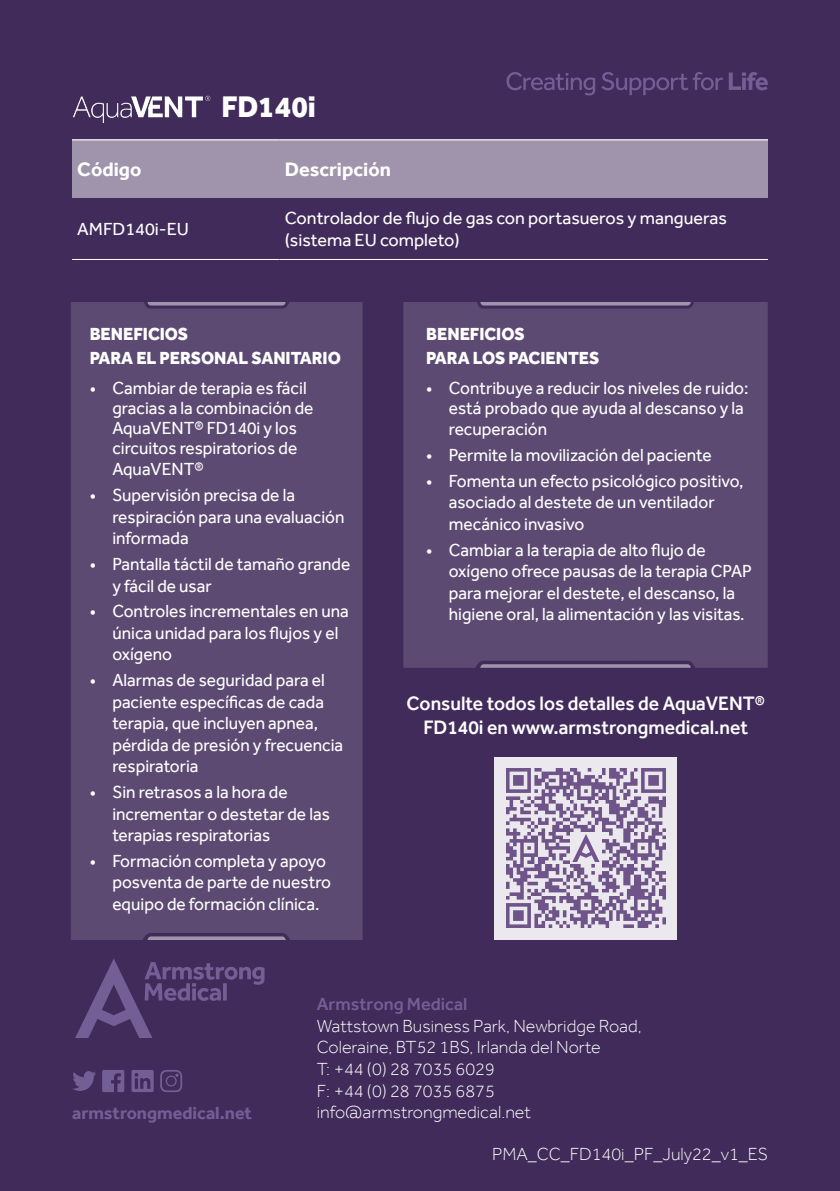
<style>
.page{position:relative;width:840px;height:1191px;background:#fff}
.page>*{position:absolute;margin:0;border:0;box-sizing:border-box;transform-origin:0 0}
.t1{font:800 30.6px "Effra";color:#fff;scale:.96 1}
.t2{font:500 20px/24px "Effra";color:#fff;text-align:center;scale:.96 1}
.t3{font:700 20px "Effra";color:#fff}
.t4{font:18px/21.6px "Effra";color:#fff;scale:.96 1}
.t5{font:300 18px "Effra";color:#fff}
.t6{font:18px "Effra";color:#fff}
.t7{font:800 18px "Effra";color:#fff;scale:.96 1}
.t8{font:700 18px "Effra";color:#745e96}
.t9{font:500 18px "Effra";color:#745e96}
</style>
<div class="page">
<div style="left:0;top:0;width:839px;height:1191px;background:#412b5a"></div>
<div style="left:72px;top:139px;width:695px;height:59px;background:#9f94ac"></div>
<svg style="left:506px;top:72px;width:261px;height:23px"></svg>
<svg style="left:102px;top:1070px;width:22px;height:22px"></svg>
<svg style="left:131px;top:1070px;width:23px;height:22px"></svg>
<svg style="left:73px;top:1071px;width:23px;height:20px"></svg>
<div style="left:71px;top:302px;width:292px;height:638px;background:#5d4a72"></div>
<svg style="left:147px;top:302px;width:138px;height:3px"></svg>
<svg style="left:147px;top:936px;width:138px;height:4px"></svg>
<svg style="left:75px;top:959px;width:189px;height:79px"></svg>
<div style="left:494px;top:757px;width:182px;height:182px;background:#ebe9ee"></div>
<img style="left:506px;top:769px;width:158px;height:158px">
<hr style="left:72px;top:139px;width:207px;height:1px;background:#fff">
<hr style="left:279px;top:139px;width:488px;height:1px;background:#fff">
<hr style="left:72px;top:259px;width:207px;height:1px;background:#fff">
<hr style="left:279px;top:259px;width:488px;height:1px;background:#fff">
<svg style="left:160px;top:1070px;width:22px;height:22px"></svg>
<div style="left:403px;top:302px;width:364px;height:366px;background:#5d4a72"></div>
<svg style="left:480px;top:302px;width:210px;height:3px"></svg>
<svg style="left:480px;top:664px;width:210px;height:4px"></svg>
<img style="left:73px;top:95px;width:138px;height:27px">
<p class="t1" style="left:221px;top:89px;width:100px">FD140i</p>
<p class="t3" style="left:77px;top:157px;width:66px">Código</p>
<p class="t3" style="left:284px;top:157px;width:108px">Descripción</p>
<p class="t6" style="left:77px;top:218px;width:113px">AMFD140i-EU</p>
<p class="t6" style="left:284px;top:207px;width:443px">Controlador de flujo de gas con portasueros y mangueras</p>
<p class="t6" style="left:284px;top:229px;width:176px">(sistema EU completo)</p>
<p class="t7" style="left:90px;top:323px;width:104px">BENEFICIOS</p>
<p class="t7" style="left:90px;top:347px;width:263px">PARA EL PERSONAL SANITARIO</p>
<p class="t4" style="left:112px;top:377px;width:211px;line-height:20.4px;text-indent:-23px">• Cambiar de terapia es fácil gracias a la combinación de<br>AquaVENT® FD140i y los circuitos respiratorios de<br>AquaVENT®</p>
<p class="t4" style="left:112px;top:484px;width:243px;text-indent:-23px">• Supervisión precisa de la respiración para una evaluación informada</p>
<p class="t4" style="left:112px;top:553px;width:249px;text-indent:-23px">• Pantalla táctil de tamaño grande y fácil de usar</p>
<p class="t4" style="left:112px;top:600px;width:247px;text-indent:-23px">• Controles incrementales en una única unidad para los flujos y el oxígeno</p>
<p class="t4" style="left:112px;top:669px;width:242px;text-indent:-23px">• Alarmas de seguridad para el paciente específicas de cada terapia, que incluyen apnea, pérdida de presión y frecuencia respiratoria</p>
<p class="t4" style="left:112px;top:781px;width:228px;text-indent:-23px">• Sin retrasos a la hora de incrementar o destetar de las terapias respiratorias</p>
<p class="t4" style="left:112px;top:849px;width:229px;text-indent:-23px">• Formación completa y apoyo posventa de parte de nuestro equipo de formación clínica.</p>
<p class="t7" style="left:426px;top:323px;width:104px">BENEFICIOS</p>
<p class="t7" style="left:426px;top:347px;width:182px">PARA LOS PACIENTES</p>
<p class="t4" style="left:448px;top:377px;width:313px;line-height:20.8px;text-indent:-23px">• Contribuye a reducir los niveles de ruido: está probado que ayuda al descanso y la recuperación</p>
<p class="t4" style="left:426px;top:444px;width:299px">• Permite la movilización del paciente</p>
<p class="t4" style="left:448px;top:469px;width:308px;text-indent:-23px">• Fomenta un efecto psicológico positivo, asociado al destete de un ventilador mecánico invasivo</p>
<p class="t4" style="left:448px;top:538px;width:317px;text-indent:-23px">• Cambiar a la terapia de alto flujo de oxígeno ofrece pausas de la terapia CPAP para mejorar el destete, el descanso, la higiene oral, la alimentación y las visitas.</p>
<p class="t2" style="left:406px;top:691px;width:375px">Consulte todos los detalles de AquaVENT®<br>FD140i en www.armstrongmedical.net</p>
<p class="t9" style="left:316px;top:993px;width:152px">Armstrong Medical</p>
<p class="t5" style="left:316px;top:1015px;width:326px">Wattstown Business Park, Newbridge Road,</p>
<p class="t5" style="left:316px;top:1036px;width:285px">Coleraine, BT52 1BS, Irlanda del Norte</p>
<p class="t5" style="left:316px;top:1058px;width:179px">T: +44 (0) 28 7035 6029</p>
<p class="t5" style="left:316px;top:1080px;width:179px">F: +44 (0) 28 7035 6875</p>
<p class="t8" style="left:72px;top:1102px;width:181px">armstrongmedical.net</p>
<p class="t5" style="left:316px;top:1101px;width:215px">info@armstrongmedical.net</p>
<p class="t5" style="left:492px;top:1143px;width:277px">PMA_CC_FD140i_PF_July22_v1_ES</p>
</div>
